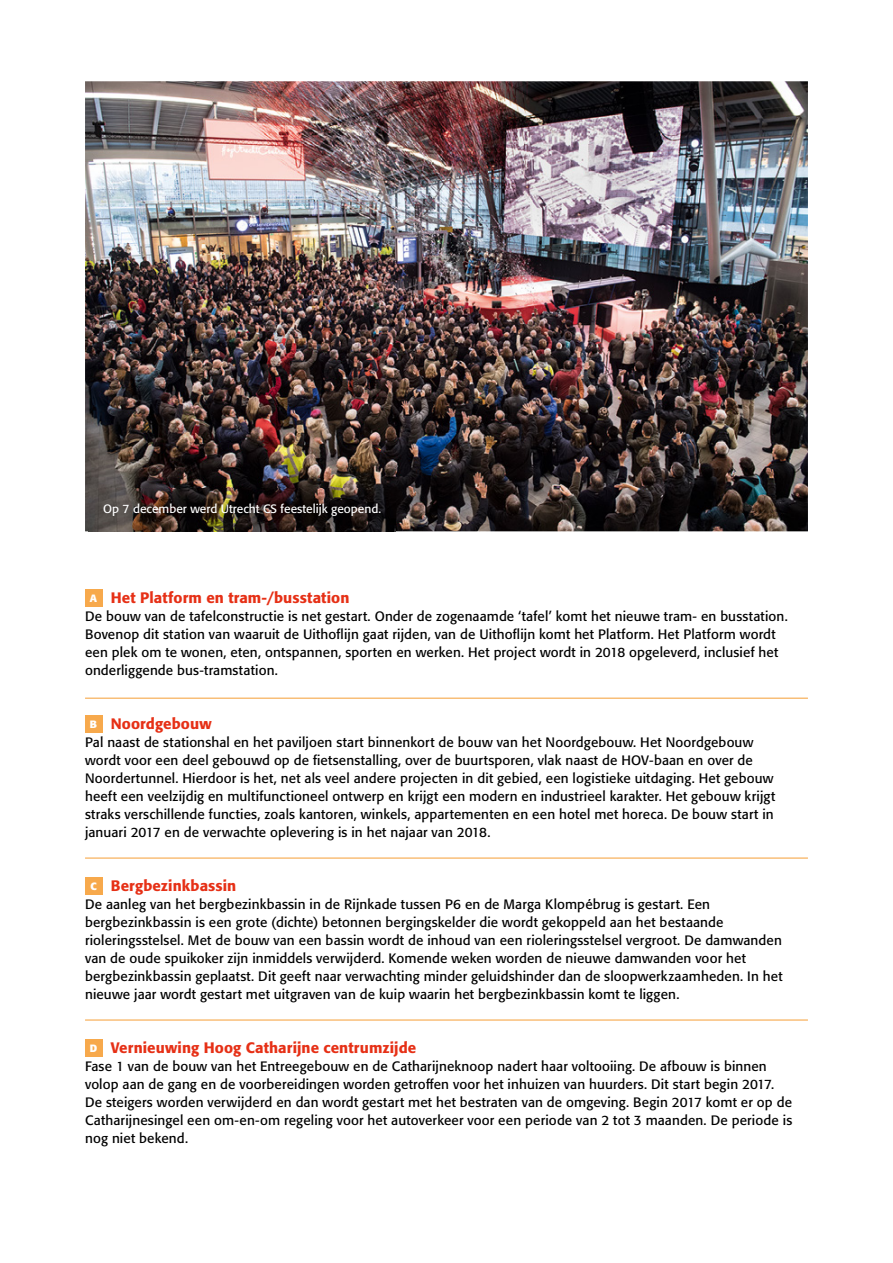
<style>
.page{position:relative;width:893px;height:1263px;background:#fff}
.page>*{position:absolute;margin:0;border:0;box-sizing:border-box;transform-origin:0 0}
.t1{font:500 15px "Formata BQ";letter-spacing:.005em;color:#e63016}
.t2{font:13.5px/18px "Formata BQ";letter-spacing:.01em;color:#000}
.t3{font:12px "Formata BQ";color:#fff}
.s1{font-weight:700;font-size:10.5px;color:#fff}
</style>
<div class="page">
<img style="left:85px;top:81px;width:723px;height:450px">
<div style="left:85px;top:1039px;width:17px;height:17px;background:#f7a94c"></div>
<div style="left:85px;top:589px;width:17px;height:17px;background:#f7a94c"></div>
<div style="left:85px;top:715px;width:17px;height:17px;background:#f7a94c"></div>
<div style="left:85px;top:877px;width:17px;height:17px;background:#f7a94c"></div>
<hr style="left:85px;top:698px;width:723px;height:1px;background:#f7a94c">
<hr style="left:85px;top:857px;width:723px;height:2px;background:#f7a94c">
<hr style="left:85px;top:1019px;width:723px;height:1px;background:#f7a94c">
<img style="left:89px;top:488px;width:306px;height:44px">
<p class="t3" style="left:103px;top:502px;width:280px">Op 7 december werd Utrecht CS feestelijk geopend.</p>
<p class="t1" style="left:90px;top:589px;width:261px"><span class="s1">A</span> Het Platform en tram-/busstation</p>
<p class="t2" style="left:85px;top:607px;width:704px">De bouw van de tafelconstructie is net gestart. Onder de zogenaamde ‘tafel’ komt het nieuwe tram- en busstation.<br>Bovenop dit station van waaruit de Uithoflijn gaat rijden, van de Uithoflijn komt het Platform. Het Platform wordt een plek om te wonen, eten, ontspannen, sporten en werken. Het project wordt in 2018 opgeleverd, inclusief het onderliggende bus-tramstation.</p>
<p class="t1" style="left:90px;top:715px;width:123px"><span class="s1">B</span> Noordgebouw</p>
<p class="t2" style="left:85px;top:733px;width:692px">Pal naast de stationshal en het paviljoen start binnenkort de bouw van het Noordgebouw. Het Noordgebouw wordt voor een deel gebouwd op de fietsenstalling, over de buurtsporen, vlak naast de HOV-baan en over de Noordertunnel. Hierdoor is het, net als veel andere projecten in dit gebied, een logistieke uitdaging. Het gebouw heeft een veelzijdig en multifunctioneel ontwerp en krijgt een modern en industrieel karakter. Het gebouw krijgt straks verschillende functies, zoals kantoren, winkels, appartementen en een hotel met horeca. De bouw start in januari 2017 en de verwachte oplevering is in het najaar van 2018.</p>
<p class="t1" style="left:90px;top:877px;width:147px"><span class="s1">C</span> Bergbezinkbassin</p>
<p class="t2" style="left:85px;top:895px;width:699px">De aanleg van het bergbezinkbassin in de Rijnkade tussen P6 en de Marga Klompébrug is gestart. Een bergbezinkbassin is een grote (dichte) betonnen bergingskelder die wordt gekoppeld aan het bestaande rioleringsstelsel. Met de bouw van een bassin wordt de inhoud van een rioleringsstelsel vergroot. De damwanden van de oude spuikoker zijn inmiddels verwijderd. Komende weken worden de nieuwe damwanden voor het bergbezinkbassin geplaatst. Dit geeft naar verwachting minder geluidshinder dan de sloopwerkzaamheden. In het nieuwe jaar wordt gestart met uitgraven van de kuip waarin het bergbezinkbassin komt te liggen.</p>
<p class="t1" style="left:90px;top:1039px;width:328px"><span class="s1">D</span> Vernieuwing Hoog Catharijne centrumzijde</p>
<p class="t2" style="left:85px;top:1057px;width:709px">Fase 1 van de bouw van het Entreegebouw en de Catharijneknoop nadert haar voltooiing. De afbouw is binnen volop aan de gang en de voorbereidingen worden getroffen voor het inhuizen van huurders. Dit start begin 2017.<br>De steigers worden verwijderd en dan wordt gestart met het bestraten van de omgeving. Begin 2017 komt er op de Catharijnesingel een om-en-om regeling voor het autoverkeer voor een periode van 2 tot 3 maanden. De periode is nog niet bekend.</p>
</div>
